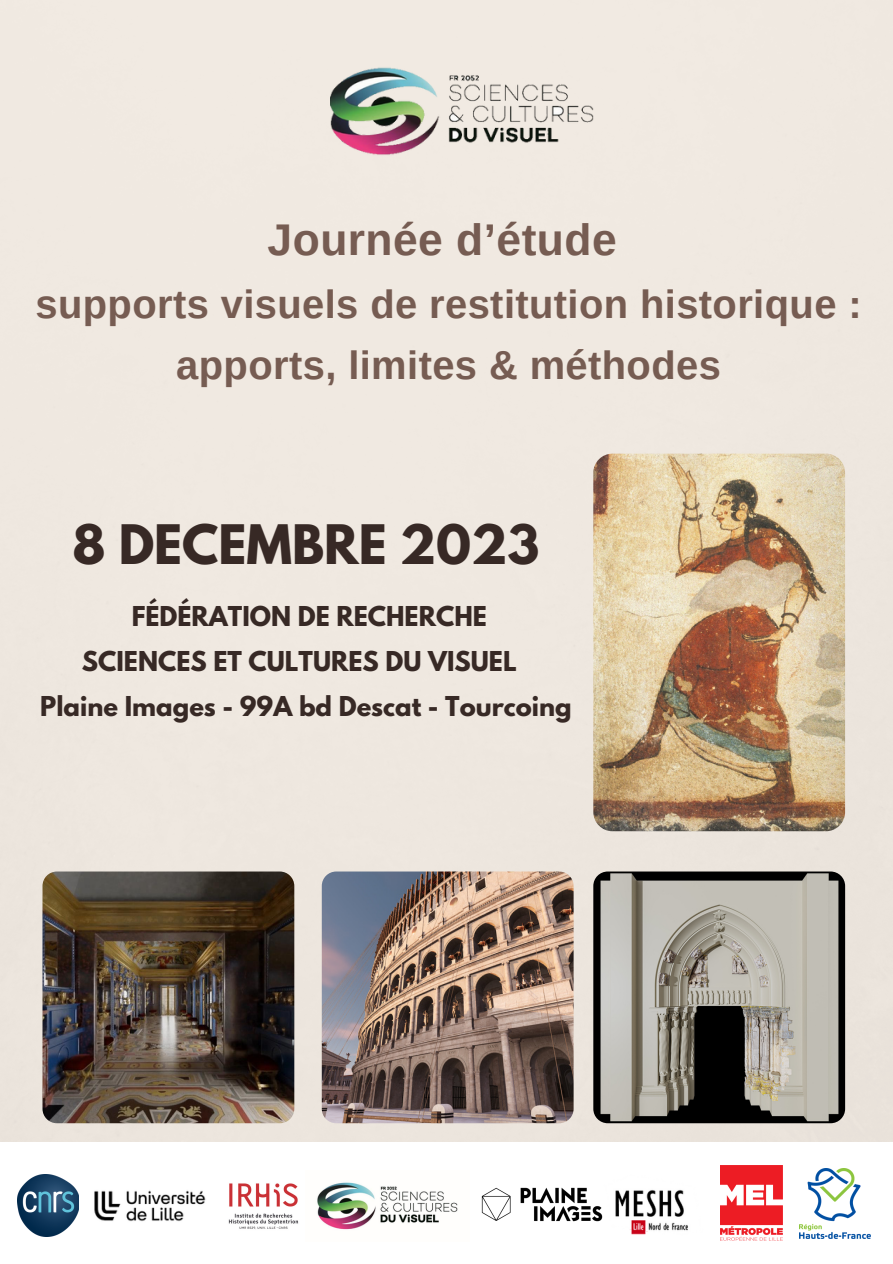
<style>
.page{position:relative;width:893px;height:1264px;background:#fff}
.page>*{position:absolute;margin:0;border:0;box-sizing:border-box;transform-origin:0 0}
.t1{font:700 48.15px "League Spartan";color:#372925}
.t2{font:700 44.4px "Arimo";letter-spacing:.01em;color:#765c52}
.t3{font:700 39.9px/60.8px "Arimo";letter-spacing:.01em;color:#765c52;text-align:center}
.t4{font:700 24.3px "League Spartan";color:#372925}
</style>
<div class="page">
<div style="left:0;top:0;width:892px;height:1141px;background:#efe8e0"></div>
<img style="left:593px;top:871px;width:252px;height:252px;border-radius:14px">
<img style="left:322px;top:871px;width:251px;height:252px;border-radius:14px">
<img style="left:42px;top:871px;width:252px;height:252px;border-radius:14px">
<img style="left:317px;top:1182px;width:141px;height:48px">
<img style="left:17px;top:1174px;width:62px;height:62px">
<img style="left:94px;top:1190px;width:112px;height:32px">
<img style="left:228px;top:1183px;width:71px;height:46px">
<img style="left:720px;top:1165px;width:62px;height:75px">
<img style="left:799px;top:1168px;width:71px;height:70px">
<img style="left:615px;top:1190px;width:73px;height:45px">
<img style="left:330px;top:66px;width:263px;height:89px">
<img style="left:481px;top:1187px;width:122px;height:35px">
<img style="left:593px;top:453px;width:252px;height:378px;border-radius:19px">
<p class="t2" style="left:267px;top:215px;width:350px">Journée d’étude</p>
<p class="t3" style="left:35px;top:273px;width:827px">supports visuels de restitution historique : apports, limites &amp; méthodes</p>
<p class="t1" style="left:72px;top:520px;width:468px">8 DECEMBRE 2023</p>
<p class="t4" style="left:132px;top:603px;width:357px">FÉDÉRATION DE RECHERCHE</p>
<p class="t4" style="left:82px;top:648px;width:436px">SCIENCES ET CULTURES DU VISUEL</p>
<p class="t4" style="left:40px;top:693px;width:533px">Plaine Images - 99A bd Descat - Tourcoing</p>
</div>
